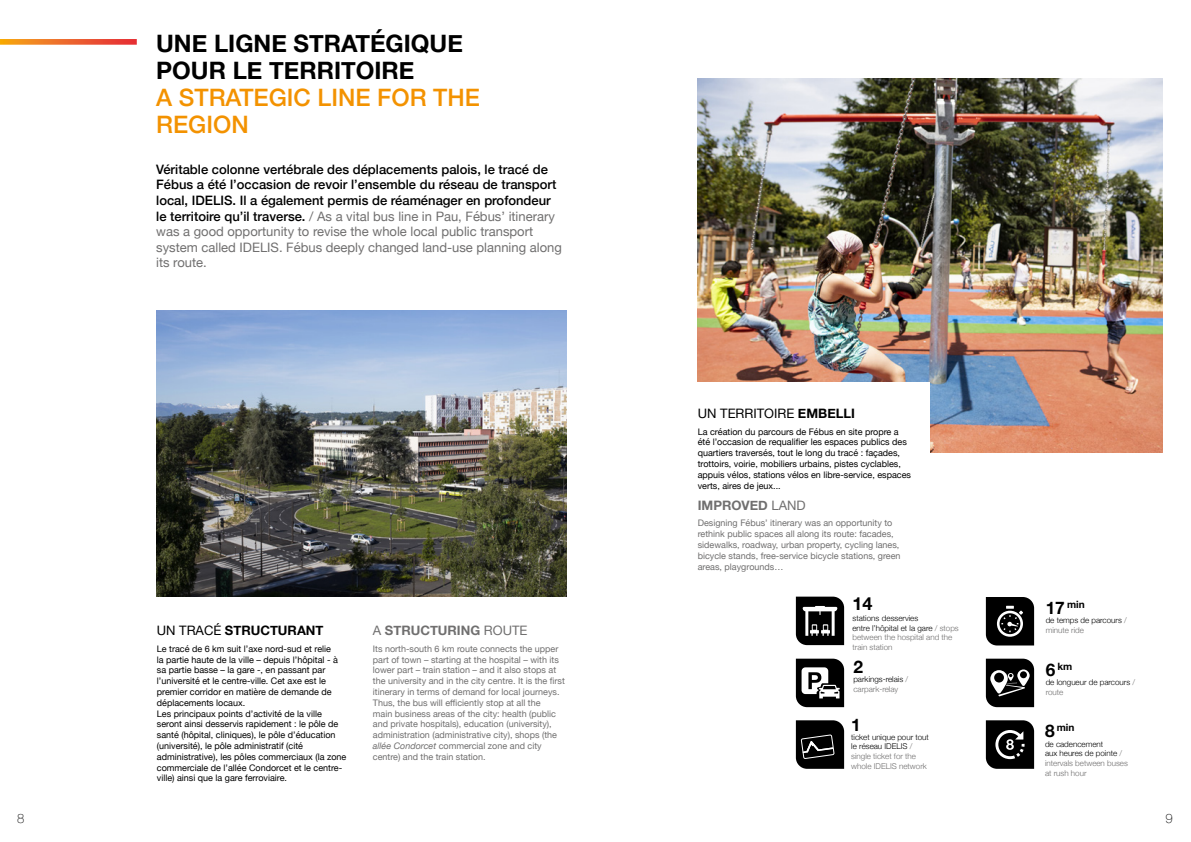
<style>
.page{position:relative;width:1191px;height:842px;background:#fff}
.page>*{position:absolute;margin:0;border:0;box-sizing:border-box;transform-origin:0 0}
.t1{font:700 24px/27px "Helvetica Neue";color:#000}
.t2{font:500 24px/27px "Helvetica Neue";color:#f39200}
.t3{font:700 18px "Helvetica Neue";color:#000}
.t4{font:700 17.3px "Helvetica Neue";color:#000}
.t5{font:500 13px/15.6px "Helvetica Neue";color:#000}
.t6{font:700 13px "Helvetica Neue";color:#706f6f}
.t7{font:13px "Helvetica Neue";color:#000}
.t8{font:700 13px "Helvetica Neue";color:#000}
.t9{font:100 13px "Helvetica Neue";color:#000}
.t10{font:700 10.1px "Helvetica Neue";color:#000}
.t11{font:9px/10.8px "Helvetica Neue";color:#000}
.t12{font:9px/10.8px "Helvetica Neue";color:#706f6f}
.t13{font:300 8px/9.6px "Helvetica Neue";color:#706f6f}
.t14{font:300 8px/9.6px "Helvetica Neue";color:#000}
.s1{font-weight:400;color:#706f6f}
.s2{font-weight:400}
.s3{font-style:italic}
.s4{font-weight:700}
.s5{color:#000}
.s6{color:#706f6f}
.s7{font-size:17.3px}
</style>
<div class="page">
<svg style="left:0;top:39px;width:137px;height:6px"></svg>
<svg style="left:796px;top:597px;width:48px;height:48px;background:#323232"></svg>
<svg style="left:986px;top:659px;width:48px;height:48px;background:#303030"></svg>
<svg style="left:986px;top:597px;width:48px;height:48px;background:#222"></svg>
<svg style="left:986px;top:720px;width:48px;height:49px;background:#252525"></svg>
<svg style="left:796px;top:659px;width:48px;height:48px"></svg>
<svg style="left:796px;top:720px;width:48px;height:49px;background:#1b1b1b"></svg>
<img style="left:157px;top:310px;width:409px;height:287px">
<img style="left:697px;top:79px;width:465px;height:373px">
<div style="left:697px;top:382px;width:233px;height:96px;background:#fff"></div>
<h1 class="t1" style="left:156px;top:30px;width:308px">UNE LIGNE STRATÉGIQUE<br>POUR LE TERRITOIRE</h1>
<h1 class="t2" style="left:156px;top:82px;width:325px">A STRATEGIC LINE FOR THE<br>REGION</h1>
<p class="t5" style="left:156px;top:160px;width:407px">Véritable colonne vertébrale des déplacements palois, le tracé de Fébus a été l’occasion de revoir l’ensemble du réseau de transport local, IDELIS. Il a également permis de réaménager en profondeur le territoire qu’il traverse. <span class="s1">/ As a vital bus line in Pau, Fébus’ itinerary was a good opportunity to revise the whole local public transport system called IDELIS. Fébus deeply changed land-use planning along its route.</span></p>
<h3 class="t8" style="left:157px;top:620px;width:168px"><span class="s2">UN TRACÉ</span> STRUCTURANT</h3>
<p class="t11" style="left:157px;top:644px;width:191px">Le tracé de 6 km suit l’axe nord-sud et relie<br>la partie haute de la ville – depuis l’hôpital - à sa partie basse – la gare -, en passant par l’université et le centre-ville. Cet axe est le premier corridor en matière de demande de déplacements locaux.<br>Les principaux points d’activité de la ville seront ainsi desservis rapidement : le pôle de santé (hôpital, cliniques), le pôle d’éducation (université), le pôle administratif (cité administrative), les pôles commerciaux (la zone commerciale de l’allée Condorcet et le centre&shy;ville) ainsi que la gare ferroviaire.</p>
<h3 class="t6" style="left:373px;top:620px;width:156px"><span class="s2">A</span> STRUCTURING <span class="s2">ROUTE</span></h3>
<p class="t12" style="left:373px;top:644px;width:193px">Its north-south 6 km route connects the upper part of town – starting at the hospital – with its lower part – train station – and it also stops at the university and in the city centre. It is the first itinerary in terms of demand for local journeys.<br>Thus, the bus will efficiently stop at all the<br>main business areas of the city: health (public and private hospitals), education (university), administration (administrative city), shops (the <span class="s3">allée Condorcet</span> commercial zone and city centre) and the train station.</p>
<h3 class="t7" style="left:698px;top:404px;width:159px">UN TERRITOIRE <span class="s4">EMBELLI</span></h3>
<p class="t11" style="left:698px;top:426px;width:215px">La création du parcours de Fébus en site propre a été l’occasion de requalifier les espaces publics des quartiers traversés, tout le long du tracé : façades, trottoirs, voirie, mobiliers urbains, pistes cyclables, appuis vélos, stations vélos en libre-service, espaces verts, aires de jeux...</p>
<h3 class="t6" style="left:698px;top:495px;width:109px">IMPROVED <span class="s2">LAND</span></h3>
<p class="t12" style="left:698px;top:518px;width:204px">Designing Fébus’ itinerary was an opportunity to rethink public spaces all along its route: facades, sidewalks, roadway, urban property, cycling lanes, bicycle stands, free-service bicycle stations, green areas, playgrounds…</p>
<h2 class="t3" style="left:852px;top:590px;width:22px">14</h2>
<p class="t13" style="left:852px;top:613px;width:108px"><span class="s5">stations desservies<br>entre l’hôpital et la gare</span> / stops between the hospital and the train station</p>
<h3 class="t4" style="left:853px;top:653px;width:11px">2</h3>
<p class="t14" style="left:853px;top:674px;width:56px">parkings-relais <span class="s6">/ carpark-relay</span></p>
<h3 class="t4" style="left:851px;top:711px;width:11px">1</h3>
<p class="t13" style="left:851px;top:732px;width:79px"><span class="s5">ticket unique pour tout le réseau IDELIS</span> / single ticket for the whole IDELIS network</p>
<p class="t10" style="left:1045px;top:597px;width:41px"><span class="s7">17</span> min</p>
<p class="t14" style="left:1045px;top:615px;width:83px">de temps de parcours <span class="s6">/ minute ride</span></p>
<p class="t10" style="left:1045px;top:658px;width:28px"><span class="s7">6</span>km</p>
<p class="t14" style="left:1045px;top:677px;width:91px">de longueur de parcours <span class="s6">/ route</span></p>
<p class="t10" style="left:1045px;top:720px;width:31px"><span class="s7">8</span> min</p>
<p class="t13" style="left:1045px;top:738px;width:84px"><span class="s5">de cadencement<br>aux heures de pointe</span> / intervals between buses at rush hour</p>
<h3 class="t9" style="left:17px;top:808px;width:9px">8</h3>
<h3 class="t9" style="left:1165px;top:808px;width:9px">9</h3>
</div>
